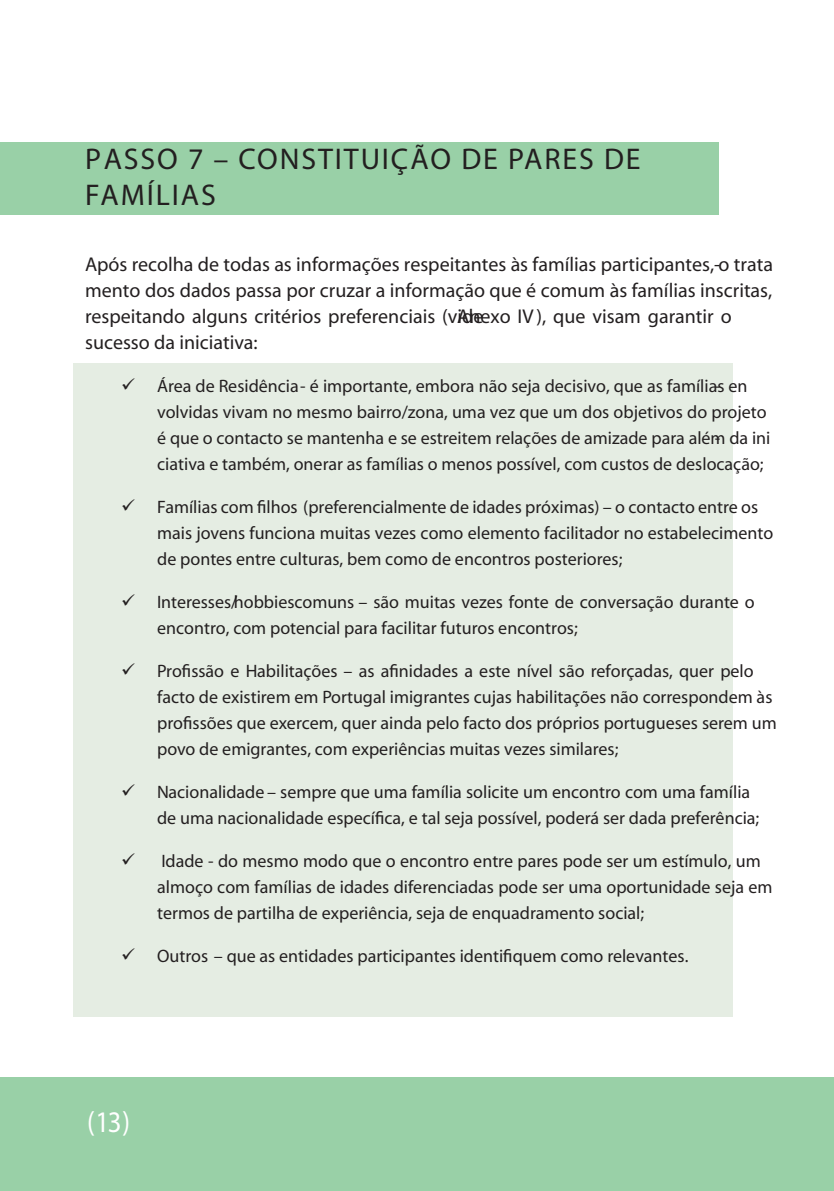
<style>
.page{position:relative;width:834px;height:1191px;background:#fff}
.page>*{position:absolute;margin:0;border:0;box-sizing:border-box;transform-origin:0 0}
.t1{font:italic 700 30px/36px "Adobe Garamond Pro";letter-spacing:.06em;color:#231f20}
.t2{font:30px "News Gothic T Bold";color:#fff;scale:.9 1}
.t3{font:20px/26px "Adobe Garamond Pro";color:#231f20;text-align:justify}
.t4{font:18px/26px "Adobe Garamond Pro";color:#231f20}
.s1{font-weight:700}
.s2{font-weight:700;font-style:italic}
</style>
<div class="page">
<div style="left:0;top:1077px;width:833px;height:114px;background:#99d0a7"></div>
<div style="left:73px;top:363px;width:659px;height:653px;background:#e5ede3"></div>
<div style="left:0;top:142px;width:718px;height:72px;background:#99d0a7"></div>
<h1 class="t1" style="left:85px;top:142px;width:557px">PASSO 7 – CONSTITUIÇÃO DE PARES DE<br>FAMÍLIAS</h1>
<p class="t3" style="left:85px;top:252px;width:689px">Após recolha de todas as informações respeitantes às famílias participantes,-o trata mento dos dados passa por cruzar a informação que é comum às famílias inscritas, respeitando alguns critérios preferenciais (vide</p>
<p class="t3" style="left:457px;top:304px;width:276px"><span class="s1">Anexo IV</span> ), que visam garantir o</p>
<p class="t3" style="left:85px;top:330px;width:174px">sucesso da iniciativa:</p>
<p class="t4" style="left:157px;top:373px;width:614px;text-indent:-36px">✓ <span class="s1">Área de Residência</span>- é importante, embora não seja decisivo, que as famílias- en volvidas vivam no mesmo bairro/zona, uma vez que um dos objetivos do projeto é que o contacto se mantenha e se estreitem relações de amizade para além- da ini ciativa e também, onerar as famílias o menos possível, com custos de deslocação;</p>
<p class="t4" style="left:157px;top:494px;width:617px;text-indent:-36px">✓ <span class="s1">Famílias com filhos</span> (preferencialmente de idades próximas) – o contacto entre os mais jovens funciona muitas vezes como elemento facilitador no estabelecimento de pontes entre culturas, bem como de encontros posteriores;</p>
<p class="t4" style="left:157px;top:589px;width:599px;text-indent:-36px">✓ <span class="s1">Interesses/</span><span class="s2">hobbies</span><span class="s1">comuns</span> – são muitas vezes fonte de conversação durante o encontro, com potencial para facilitar futuros encontros;</p>
<p class="t4" style="left:157px;top:658px;width:621px;text-indent:-36px">✓ <span class="s1">Profissão e Habilitações</span> – as afinidades a este nível são reforçadas, quer pelo facto de existirem em Portugal imigrantes cujas habilitações não correspondem às profissões que exercem, quer ainda pelo facto dos próprios portugueses serem um povo de emigrantes, com experiências muitas vezes similares;</p>
<p class="t4" style="left:157px;top:779px;width:603px;text-indent:-36px">✓ <span class="s1">Nacionalidade</span> – sempre que uma família solicite um encontro com uma família de uma nacionalidade específica, e tal seja possível, poderá ser dada preferência;</p>
<p class="t4" style="left:157px;top:848px;width:616px;text-indent:-36px">✓ <span class="s1">Idade</span> - do mesmo modo que o encontro entre pares pode ser um estímulo, um almoço com famílias de idades diferenciadas pode ser uma oportunidade seja em termos de partilha de experiência, seja de enquadramento social;</p>
<p class="t4" style="left:121px;top:943px;width:568px">✓ <span class="s1">Outros</span> – que as entidades participantes identifiquem como relevantes.</p>
<h1 class="t2" style="left:87px;top:1107px;width:49px">(13)</h1>
</div>
